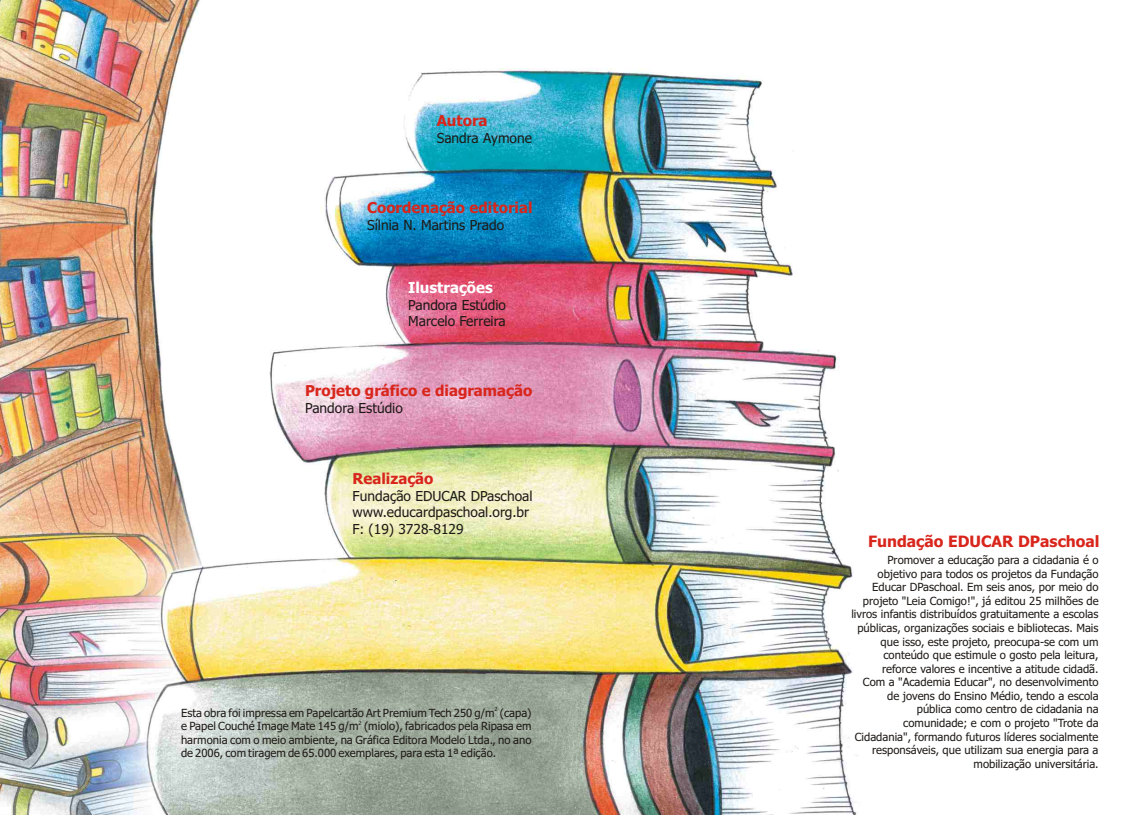
<style>
.page{position:relative;width:1134px;height:815px;background:#fff}
.page>*{position:absolute;margin:0;border:0;box-sizing:border-box;transform-origin:0 0}
.t1{font:700 15.62px "Tahoma";color:#d9261c}
.t2{font:700 15px "Tahoma";color:#d9261c}
.t3{font:700 15px "Tahoma";color:#fff}
.t4{font:13.75px/16.6px "Tahoma";color:#1f1a17}
.t5{font:11.25px/13.6px "Tahoma";color:#1f1a17;text-align:justify}
.t6{font:5.62px "Tahoma";color:#1f1a17}
</style>
<div class="page">
<img style="left:0;top:0;width:858px;height:815px">
<h2 class="t2" style="left:437px;top:115px;width:52px">Autora</h2>
<p class="t4" style="left:437px;top:131px;width:97px">Sandra Aymone</p>
<h2 class="t2" style="left:367px;top:202px;width:167px">Coordenação editorial</h2>
<p class="t4" style="left:367px;top:218px;width:139px">Sílnia N. Martins Prado</p>
<h2 class="t3" style="left:408px;top:281px;width:86px">Ilustrações</h2>
<p class="t4" style="left:408px;top:297px;width:99px">Pandora Estúdio<br>Marcelo Ferreira</p>
<h2 class="t2" style="left:305px;top:384px;width:229px">Projeto gráfico e diagramação</h2>
<p class="t4" style="left:305px;top:401px;width:99px">Pandora Estúdio</p>
<h2 class="t2" style="left:353px;top:472px;width:82px">Realização</h2>
<p class="t4" style="left:353px;top:488px;width:181px">Fundação EDUCAR DPaschoal www.educardpaschoal.org.br<br>F: (19) 3728-8129</p>
<p class="t6" style="left:494px;top:707px;width:5px">2</p>
<p class="t5" style="left:181px;top:707px;width:352px">Esta obra foi impressa em Papelcartão Art Premium Tech 250 g/m (capa)</p>
<p class="t6" style="left:359px;top:720px;width:5px">2</p>
<p class="t5" style="left:181px;top:720px;width:352px">e Papel Couché Image Mate 145 g/m (miolo), fabricados pela Ripasa em harmonia com o meio ambiente, na Gráfica Editora Modelo Ltda., no ano de 2006, com tiragem de 65.000 exemplares, para esta 1ª edição.</p>
<h1 class="t1" style="left:868px;top:535px;width:233px">Fundação EDUCAR DPaschoal</h1>
<p class="t5" style="left:851px;top:554px;width:249px;text-align:right">Promover a educação para a cidadania é o objetivo para todos os projetos da Fundação Educar DPaschoal. Em seis anos, por meio do projeto "Leia Comigo!", já editou 25 milhões de livros infantis distribuídos gratuitamente a escolas públicas, organizações sociais e bibliotecas. Mais que isso, este projeto, preocupa-se com um conteúdo que estimule o gosto pela leitura, reforce valores e incentive a atitude cidadã.<br>Com a "Academia Educar", no desenvolvimento de jovens do Ensino Médio, tendo a escola pública como centro de cidadania na comunidade; e com o projeto "Trote da Cidadania", formando futuros líderes socialmente responsáveis, que utilizam sua energia para a mobilização universitária.</p>
</div>
